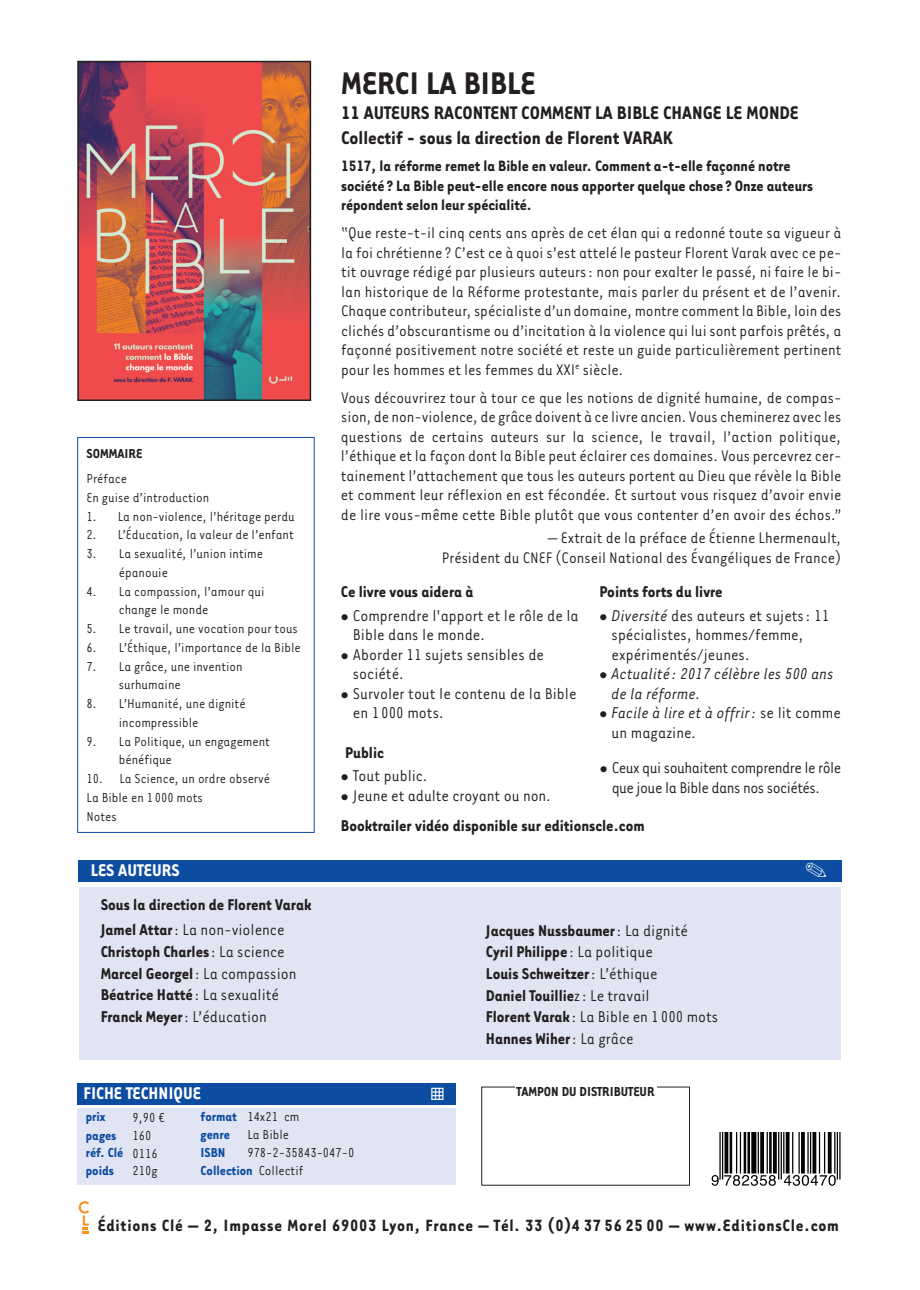
<style>
.page{position:relative;width:920px;height:1290px;background:#fff}
.page>*{position:absolute;margin:0;border:0;box-sizing:border-box;transform-origin:0 0}
.t1{font:700 36px "Tarzana Narrow";color:#231f20}
.t2{font:700 21px/25px "Tarzana Narrow";color:#231f20}
.t3{font:700 19.5px "Tarzana Narrow";color:#fff}
.t4{font:700 18.75px "Tarzana Narrow";letter-spacing:.04em;color:#231f20}
.t5{font:700 18px/21.6px "Tarzana Narrow";color:#231f20}
.t6{font:18px/19.5px "Tarzana Narrow";color:#231f20}
.t7{font:italic 18px/19.5px "Tarzana Narrow";color:#231f20}
.t8{font:18px/19.5px "Tarzana Narrow";letter-spacing:-.03em;color:#231f20}
.t9{font:18px "FF Dingbests";color:#fff}
.t10{font:17.7px/19.5px "Tarzana Narrow";color:#231f20;text-align:justify}
.t11{font:700 17.25px/19.5px "Tarzana Narrow";color:#231f20}
.t12{font:15px/18.8px "Tarzana Narrow";color:#231f20}
.t13{font:700 15px "Tarzana Narrow";color:#0d4da1}
.t14{font:700 15px "Tarzana Narrow";color:#231f20}
.s1{font-weight:400}
.s2{font-weight:700}
.s3{font-style:italic}
.s4{font-style:normal}
.s5{font-weight:700;color:#0d4da1}
.s6{font-weight:400;color:#231f20}
</style>
<div class="page">
<div style="left:77px;top:1108px;width:379px;height:76px;background:#e1e4f2"></div>
<img style="left:80px;top:64px;width:228px;height:334px">
<div style="left:77px;top:61px;width:234px;height:340px;border:2px solid #231f20"></div>
<div style="left:79px;top:887px;width:762px;height:172px;background:#e1e4f2"></div>
<div style="left:77px;top:1083px;width:379px;height:21px;background:#0d4da1"></div>
<div style="left:78px;top:860px;width:763px;height:21px;background:#0d4da1"></div>
<svg style="left:79px;top:1201px;width:10px;height:33px"></svg>
<svg style="left:712px;top:1133px;width:128px;height:53px"></svg>
<div style="left:481px;top:1087px;width:209px;height:98px;border:1px solid #231f20"></div>
<div style="left:514px;top:1085px;width:142px;height:26px;background:#fff"></div>
<div style="left:77px;top:437px;width:238px;height:396px;border:1px solid #0d4da1"></div>
<p class="t14" style="left:87px;top:444px;width:57px">SOMMAIRE</p>
<p class="t12" style="left:87px;top:469px;width:124px">Préface<br>En guise d’introduction</p>
<p class="t12" style="left:87px;top:506px;width:210px">1. La non-violence, l’héritage perdu</p>
<p class="t12" style="left:87px;top:525px;width:209px">2. L’Éducation, la valeur de l’enfant</p>
<p class="t12" style="left:119px;top:544px;width:146px;text-indent:-32px">3. La sexualité, l’union intime épanouie</p>
<p class="t12" style="left:119px;top:581px;width:147px;text-indent:-32px">4. La compassion, l’amour qui change le monde</p>
<p class="t12" style="left:87px;top:619px;width:213px">5. Le travail, une vocation pour tous</p>
<p class="t12" style="left:87px;top:637px;width:216px">6. L’Éthique, l’importance de la Bible</p>
<p class="t12" style="left:119px;top:656px;width:125px;text-indent:-32px">7. La grâce, une invention surhumaine</p>
<p class="t12" style="left:119px;top:694px;width:128px;text-indent:-32px">8. L’Humanité, une dignité incompressible</p>
<p class="t12" style="left:119px;top:731px;width:153px;text-indent:-32px">9. La Politique, un engagement bénéfique</p>
<p class="t12" style="left:87px;top:769px;width:185px">10. La Science, un ordre observé<br>La Bible en 1000 mots<br>Notes</p>
<p class="t3" style="left:91px;top:857px;width:90px">LES AUTEURS</p>
<p class="t5" style="left:101px;top:890px;width:212px;line-height:25.8px">Sous la direction de Florent Varak<br>Jamel Attar<span class="s1">: La non-violence</span></p>
<p class="t5" style="left:101px;top:940px;width:197px">Christoph Charles<span class="s1">: La science<br></span>Marcel Georgel<span class="s1">: La compassion<br></span>Béatrice Hatté<span class="s1">: La sexualité<br></span>Franck Meyer<span class="s1">: L’éducation</span></p>
<p class="t3" style="left:84px;top:1081px;width:119px">FICHE TECHNIQUE</p>
<h1 class="t1" style="left:341px;top:61px;width:196px">MERCI LA BIBLE</h1>
<p class="t2" style="left:341px;top:99px;width:459px">11 AUTEURS RACONTENT COMMENT LA BIBLE CHANGE LE MONDE<br>Collectif - sous la direction de Florent VARAK</p>
<p class="t11" style="left:341px;top:155px;width:473px">1517, la réforme remet la Bible en valeur. Comment a-t-elle façonné notre société? La Bible peut-elle encore nous apporter quelque chose ? Onze auteurs répondent selon leur spécialité.</p>
<p class="t10" style="left:341px;top:222px;width:502px">“Que reste-t-il cinq cents ans après de cet élan qui a redonné toute sa vigueur à la foi chrétienne? C’est ce à quoi s’est attelé le pasteur Florent Varak avec ce pe&shy;tit ouvrage rédigé par plusieurs auteurs: non pour exalter le passé, ni faire le bi&shy;lan historique de la Réforme protestante, mais parler du présent et de l’avenir.<br>Chaque contributeur,spécialiste d’un domaine,montre commentla Bible,loin des clichés d’obscurantisme ou d’incitation à la violence qui lui sont parfois prêtés, a façonné positivement notre société et reste un guide particulièrement pertinent pour les hommes et les femmes du XXI<sup>e</sup> siècle.</p>
<p class="t10" style="left:341px;top:387px;width:502px">Vous découvrirez tour à tour ce que les notions de dignité humaine, de compas&shy;sion, de non-violence, de grâce doivent à ce livre ancien. Vouscheminerez avecles questions de certains auteurs sur la science, le travail, l’action politique, l’éthique etla façon dontla Bible peut éclairerces domaines. Vous percevrezcer&shy;tainement l’attachement que tous les auteurs portent au Dieu que révèle la Bible et comment leur réflexion en est fécondée. Et surtout vous risquez d’avoir envie de lire vous-même cette Bible plutôt que vous contenter d’en avoir des échos.”</p>
<p class="t10" style="left:442px;top:527px;width:401px;text-align:right">— Extrait de la préface de Étienne Lhermenault,<br>Président du CNEF (Conseil National des Évangéliques de France)</p>
<p class="t5" style="left:341px;top:580px;width:134px">Ce livre vous aidera à</p>
<p class="t6" style="left:353px;top:605px;width:227px">Comprendre l'apport et le rôle de la<br>Bible dans le monde.<br>Aborder 11 sujets sensibles de société.<br>Survoler tout le contenu de la Bible en 1000 mots.</p>
<p class="t6" style="left:612px;top:579px;width:219px;line-height:23.7px;text-indent:-12px"><span class="s2">Points forts du livre<br></span><span class="s3">Diversité</span> des auteurs et sujets: 11</p>
<p class="t6" style="left:612px;top:624px;width:193px">spécialistes, hommes/femme, expérimentés/jeunes.</p>
<p class="t7" style="left:612px;top:663px;width:231px">Actualité: 2017 célèbre les 500 ans de la réforme.<br>Facile à lire et à offrir: <span class="s4">se lit comme un magazine.</span></p>
<p class="t5" style="left:345px;top:741px;width:40px">Public</p>
<p class="t6" style="left:353px;top:765px;width:200px">Tout public.<br>Jeune et adulte croyant ou non.</p>
<p class="t8" style="left:612px;top:757px;width:231px">Ceux qui souhaitent comprendre le rôle que joue la Bible dans nos sociétés.</p>
<p class="t5" style="left:341px;top:814px;width:305px">Booktrailer vidéo disponible sur editionscle.com</p>
<p class="t5" style="left:486px;top:919px;width:234px">Jacques Nussbaumer<span class="s1">: La dignité<br></span>Cyril Philippe<span class="s1">: La politique<br></span>Louis Schweitzer<span class="s1">: L’éthique<br></span>Daniel Touillie<span class="s1">z: Le travail<br></span>Florent Varak<span class="s1">: La Bible en 1000 mots<br></span>Hannes Wiher<span class="s1">: La grâce</span></p>
<p class="t9" style="left:430px;top:1083px;width:17px">#</p>
<p class="t14" style="left:516px;top:1082px;width:140px">TAMPON DU DISTRIBUTEUR</p>
<p class="t13" style="left:86px;top:1107px;width:21px">prix</p>
<p class="t12" style="left:133px;top:1107px;width:34px">9,90 ¤</p>
<p class="t12" style="left:201px;top:1107px;width:100px"><span class="s5">format</span> 14x21 cm</p>
<p class="t13" style="left:86px;top:1126px;width:67px">pages <span class="s6">160</span></p>
<p class="t12" style="left:201px;top:1125px;width:90px"><span class="s5">genre</span> La Bible</p>
<p class="t13" style="left:86px;top:1143px;width:73px">réf. Clé <span class="s6">0116</span></p>
<p class="t13" style="left:201px;top:1143px;width:26px">ISBN</p>
<p class="t12" style="left:247px;top:1143px;width:109px">978-2-35843-047-0</p>
<p class="t13" style="left:86px;top:1161px;width:73px">poids <span class="s6">210g</span></p>
<p class="t13" style="left:201px;top:1161px;width:104px">Collection <span class="s6">Collectif</span></p>
<p class="t4" style="left:98px;top:1213px;width:743px">Éditions Clé — 2, Impasse Morel 69003 Lyon, France — Tél. 33 (0)4 37 56 25 00 — www.EditionsCle.com</p>
</div>
